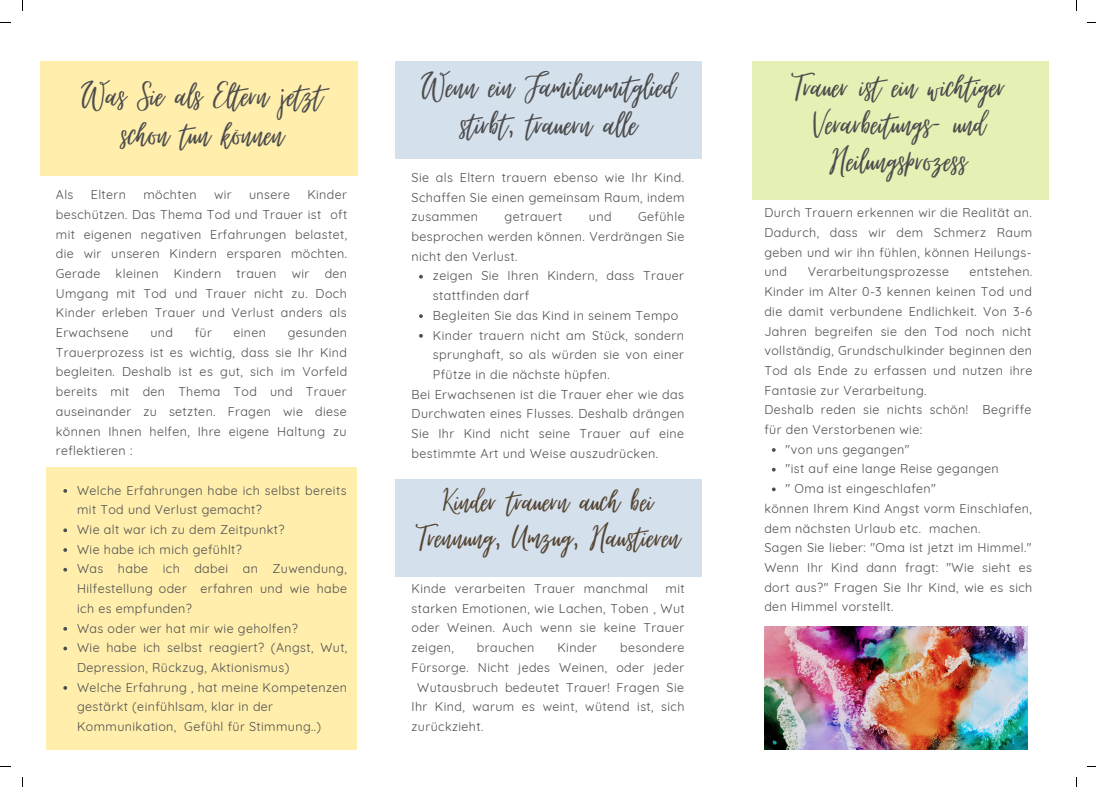
<style>
.page{position:relative;width:1096px;height:787px;background:#fff}
.page>*{position:absolute;margin:0;border:0;box-sizing:border-box;transform-origin:0 0}
.t1{font:45.62px/38.1px "Virtual";color:#4d4d4d;text-align:center}
.t2{font:45.38px/38.5px "Virtual";color:#4d4d4d;text-align:center}
.t3{font:44.75px/37.4px "Virtual";color:#4d4d4d;text-align:center}
.t4{font:43px/36.1px "Virtual";color:#564734;text-align:center}
.t5{font:12.5px/19.8px "Quicksand";letter-spacing:.03em;color:#4d4d4d;text-align:justify}
</style>
<div class="page">
<img style="left:764px;top:626px;width:263px;height:123px">
<div style="left:395px;top:61px;width:306px;height:98px;background:#d5e0ed"></div>
<svg style="left:419px;top:275px;width:4px;height:4px"></svg>
<svg style="left:419px;top:314px;width:4px;height:4px"></svg>
<svg style="left:419px;top:334px;width:4px;height:4px"></svg>
<div style="left:41px;top:61px;width:317px;height:114px;background:#ffeeac"></div>
<div style="left:46px;top:467px;width:310px;height:282px;background:#ffeeac"></div>
<svg style="left:63px;top:489px;width:4px;height:4px"></svg>
<svg style="left:63px;top:528px;width:4px;height:4px"></svg>
<svg style="left:63px;top:548px;width:4px;height:4px"></svg>
<svg style="left:63px;top:568px;width:4px;height:4px"></svg>
<svg style="left:63px;top:627px;width:4px;height:4px"></svg>
<svg style="left:63px;top:647px;width:4px;height:3px"></svg>
<svg style="left:63px;top:686px;width:4px;height:4px"></svg>
<div style="left:395px;top:479px;width:306px;height:98px;background:#d5e0ed"></div>
<div style="left:752px;top:61px;width:296px;height:138px;background:#e4f0b4"></div>
<svg style="left:772px;top:448px;width:3px;height:4px"></svg>
<svg style="left:771px;top:487px;width:4px;height:4px"></svg>
<h2 class="t2" style="left:82px;top:77px;width:242px">Was Sie als Eltern jetzt schon tun können</h2>
<p class="t5" style="left:56px;top:185px;width:19px">Als</p>
<p class="t5" style="left:91px;top:185px;width:37px">Eltern</p>
<p class="t5" style="left:143px;top:185px;width:55px">möchten</p>
<p class="t5" style="left:214px;top:185px;width:19px">wir</p>
<p class="t5" style="left:249px;top:185px;width:42px">unsere</p>
<p class="t5" style="left:56px;top:185px;width:293px;text-indent:251px">Kinder beschützen. Das Thema Tod und Trauer ist oft mit eigenen negativen Erfahrungen belastet, die wir unseren Kindern ersparen möchten.<br>Gerade kleinen Kindern trauen wir den Umgang mit Tod und Trauer nicht zu. Doch Kinder erleben Trauer und Verlust anders als Erwachsene</p>
<p class="t5" style="left:56px;top:322px;width:293px;text-indent:232px">gesunden Trauerprozess ist es wichtig, dass sie Ihr Kind begleiten. Deshalb ist es gut, sich im Vorfeld bereits mit den Thema Tod und Trauer auseinander zu setzten. Fragen wie diese können Ihnen helfen, Ihre eigene Haltung zu reflektieren :</p>
<p class="t5" style="left:150px;top:322px;width:24px">und</p>
<p class="t5" style="left:195px;top:322px;width:19px">für</p>
<p class="t5" style="left:233px;top:322px;width:34px">einen</p>
<p class="t5" style="left:77px;top:480px;width:272px;text-align:left">Welche Erfahrungen habe ich selbst bereits mit Tod und Verlust gemacht?<br>Wie alt war ich zu dem Zeitpunkt?<br>Wie habe ich mich gefühlt?<br>Was habe ich dabei an Zuwendung, Hilfestellung oder erfahren und wie habe ich es empfunden?<br>Was oder wer hat mir wie geholfen?<br>Wie habe ich selbst reagiert? (Angst, Wut, Depression, Rückzug, Aktionismus)<br>Welche Erfahrung , hat meine Kompetenzen gestärkt (einfühlsam, klar in der Kommunikation, Gefühl für Stimmung..)</p>
<h1 class="t1" style="left:421px;top:69px;width:255px">Wenn ein Familienmitglied stirbt, trauern alle</h1>
<p class="t5" style="left:411px;top:167px;width:274px">Sie als Eltern trauern ebenso wie Ihr Kind.<br>Schaffen Sie einen gemeinsam Raum, indem zusammen</p>
<p class="t5" style="left:411px;top:207px;width:275px;text-indent:226px">Gefühle besprochen werden können. Verdrängen Sie nicht den Verlust.</p>
<p class="t5" style="left:504px;top:207px;width:59px">getrauert</p>
<p class="t5" style="left:589px;top:207px;width:24px">und</p>
<p class="t5" style="left:433px;top:266px;width:253px;text-align:left">zeigen Sie Ihren Kindern, dass Trauer stattfinden darf<br>Begleiten Sie das Kind in seinem Tempo Kinder trauern nicht am Stück, sondern sprunghaft, so als würden sie von einer Pfütze in die nächste hüpfen.</p>
<p class="t5" style="left:411px;top:384px;width:274px">Bei Erwachsenen ist die Trauer eher wie das Durchwaten eines Flusses. Deshalb drängen Sie Ihr Kind nicht seine Trauer auf eine bestimmte Art und Weise auszudrücken.</p>
<h3 class="t4" style="left:416px;top:484px;width:265px">Kinder trauern auch bei<br>Trennung, Umzug, Haustieren</h3>
<p class="t5" style="left:411px;top:578px;width:238px">Kinde verarbeiten Trauer manchmal</p>
<p class="t5" style="left:411px;top:578px;width:275px;text-indent:254px">mit starken Emotionen, wie Lachen, Toben , Wut oder Weinen. Auch wenn sie keine Trauer zeigen,</p>
<p class="t5" style="left:477px;top:638px;width:59px">brauchen</p>
<p class="t5" style="left:557px;top:638px;width:41px">Kinder</p>
<p class="t5" style="left:620px;top:638px;width:66px">besondere</p>
<p class="t5" style="left:411px;top:657px;width:274px">Fürsorge. Nicht jedes Weinen, oder jeder</p>
<p class="t5" style="left:417px;top:677px;width:268px">Wutausbruch bedeutet Trauer! Fragen Sie</p>
<p class="t5" style="left:411px;top:697px;width:274px">Ihr Kind, warum es weint, wütend ist, sich</p>
<p class="t5" style="left:411px;top:716px;width:73px">zurückzieht.</p>
<h3 class="t3" style="left:792px;top:68px;width:215px">Trauer ist ein wichtiger<br>Verarbeitungs- und<br>Heilungsprozess</h3>
<p class="t5" style="left:764px;top:203px;width:269px">Durch Trauern erkennen wir die Realität an.<br>Dadurch, dass wir dem Schmerz Raum geben und wir ihn fühlen, können Heilungs&shy;und</p>
<p class="t5" style="left:764px;top:262px;width:269px;text-align:left;text-indent:205px">entstehen.<br>Kinder im Alter 0-3 kennen keinen Tod und die damit verbundene Endlichkeit. Von 3-6<br>Jahren begreifen sie den Tod noch nicht vollständig, Grundschulkinder beginnen den Tod als Ende zu erfassen und nutzen ihre Fantasie zur Verarbeitung.<br>Deshalb reden sie nichts schön! Begriffe für den Verstorbenen wie:</p>
<p class="t5" style="left:807px;top:262px;width:143px">Verarbeitungsprozesse</p>
<p class="t5" style="left:785px;top:439px;width:214px;text-align:left">"von uns gegangen"<br>"ist auf eine lange Reise gegangen " Oma ist eingeschlafen"</p>
<p class="t5" style="left:764px;top:498px;width:269px;text-align:left">können Ihrem Kind Angst vorm Einschlafen, dem nächsten Urlaub etc. machen.<br>Sagen Sie lieber: "Oma ist jetzt im Himmel." Wenn Ihr Kind dann fragt: "Wie sieht es dort aus?" Fragen Sie Ihr Kind, wie es sich den Himmel vorstellt.</p>
</div>
